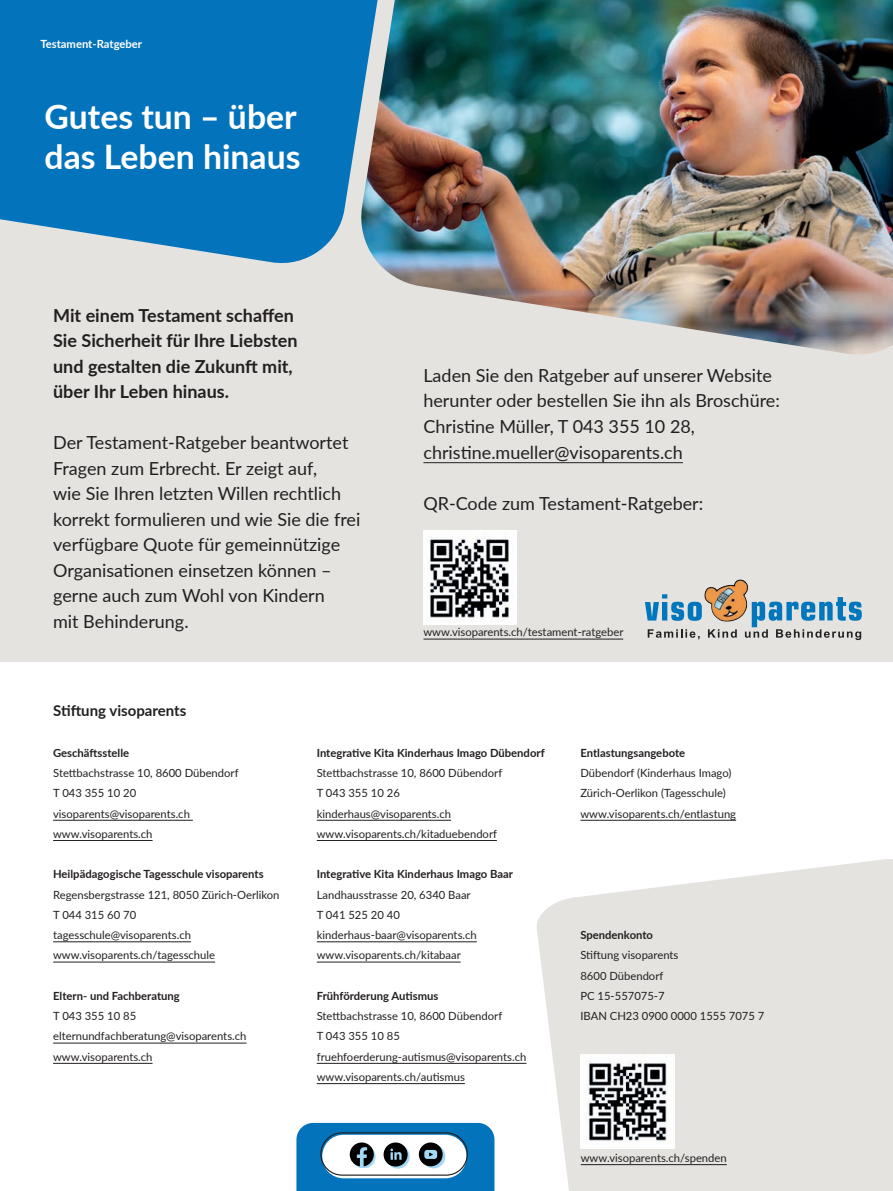
<style>
.page{position:relative;width:893px;height:1191px;background:#fff}
.page>*{position:absolute;margin:0;border:0;box-sizing:border-box;transform-origin:0 0}
.t1{font:700 33.75px/40.5px "Lato";color:#fff}
.t2{font:18px/25.5px "Lato";color:#231f20}
.t3{font:700 18px/25.5px "Lato";color:#231f20}
.t4{font:700 15px "Lato";color:#231f20}
.t5{font:11.25px/20.2px "Lato";color:#231f20}
.t6{font:700 11.25px "Lato";color:#231f20}
.t7{font:700 11.25px "Lato";color:#fff}
</style>
<div class="page">
<svg style="left:537px;top:859px;width:356px;height:332px;background:#e7e6e3"></svg>
<hr style="left:53px;top:820px;width:140px;height:1px;background:#231f20">
<hr style="left:53px;top:840px;width:100px;height:1px;background:#231f20">
<hr style="left:53px;top:941px;width:138px;height:1px;background:#231f20">
<hr style="left:53px;top:961px;width:162px;height:1px;background:#231f20">
<hr style="left:53px;top:1042px;width:194px;height:1px;background:#231f20">
<hr style="left:53px;top:1063px;width:100px;height:1px;background:#231f20">
<hr style="left:317px;top:820px;width:134px;height:1px;background:#231f20">
<hr style="left:317px;top:840px;width:180px;height:1px;background:#231f20">
<hr style="left:317px;top:941px;width:160px;height:1px;background:#231f20">
<hr style="left:317px;top:961px;width:144px;height:1px;background:#231f20">
<hr style="left:317px;top:1063px;width:209px;height:1px;background:#231f20">
<hr style="left:317px;top:1083px;width:148px;height:1px;background:#231f20">
<hr style="left:580px;top:820px;width:156px;height:1px;background:#231f20">
<hr style="left:581px;top:1164px;width:146px;height:1px;background:#231f20">
<img style="left:580px;top:1054px;width:94px;height:94px">
<svg style="left:296px;top:1123px;width:198px;height:68px"></svg>
<div style="left:0;top:0;width:893px;height:661px;background:#e5e3e0"></div>
<img style="left:382px;top:0;width:511px;height:355px">
<svg style="left:0;top:0;width:382px;height:267px;background:#2080be"></svg>
<img style="left:704px;top:579px;width:45px;height:43px">
<svg style="left:645px;top:594px;width:57px;height:27px"></svg>
<img style="left:714px;top:587px;width:21px;height:23px">
<svg style="left:648px;top:629px;width:52px;height:10px"></svg>
<svg style="left:708px;top:629px;width:29px;height:9px"></svg>
<svg style="left:745px;top:597px;width:117px;height:43px"></svg>
<img style="left:423px;top:531px;width:94px;height:93px">
<hr style="left:423px;top:462px;width:260px;height:1px;background:#231f20">
<hr style="left:423px;top:639px;width:200px;height:1px;background:#231f20">
<p class="t7" style="left:40px;top:35px;width:103px">Testament-Ratgeber</p>
<h1 class="t1" style="left:45px;top:95px;width:257px">Gutes tun – über das Leben hinaus</h1>
<h2 class="t3" style="left:53px;top:301px;width:246px">Mit einem Testament schaffen<br>Sie Sicherheit für Ihre Liebsten und gestalten die Zukunft mit, über Ihr Leben hinaus.</h2>
<p class="t2" style="left:53px;top:429px;width:309px">Der Testament-Ratgeber beantwortet Fragen zum Erbrecht. Er zeigt auf,<br>wie Sie Ihren letzten Willen rechtlich korrekt formulieren und wie Sie die frei verfügbare Quote für gemeinnützige Organisationen einsetzen können – gerne auch zum Wohl von Kindern<br>mit Behinderung.</p>
<h2 class="t2" style="left:423px;top:362px;width:358px">Laden Sie den Ratgeber auf unserer Website herunter oder bestellen Sie ihn als Broschüre:<br>Christine Müller, T 043 355 10 28, christine.mueller@visoparents.ch</h2>
<h2 class="t2" style="left:423px;top:489px;width:281px">QR-Code zum Testament-Ratgeber:</h2>
<p class="t5" style="left:527px;top:620px;width:8px">T</p>
<p class="t5" style="left:582px;top:620px;width:46px">Ratgeber</p>
<p class="t5" style="left:423px;top:622px;width:201px">www.visoparents.ch/testament-ratgeber</p>
<h3 class="t4" style="left:53px;top:700px;width:135px">Stiftung visoparents</h3>
<p class="t6" style="left:53px;top:744px;width:77px">Geschäftsstelle</p>
<p class="t5" style="left:53px;top:762px;width:187px">Stettbachstrasse 10, 8600 Dübendorf<br>T 043 355 10 20 visoparents@visoparents.ch www.visoparents.ch</p>
<p class="t6" style="left:53px;top:866px;width:212px">Heilpädagogische Tagesschule visoparents</p>
<p class="t5" style="left:53px;top:884px;width:228px">Regensbergstrasse 121, 8050 Zürich-Oerlikon<br>T 044 315 60 70<br>tagesschule@visoparents.ch www.visoparents.ch/tagesschule</p>
<p class="t6" style="left:53px;top:987px;width:128px">Eltern- und Fachberatung</p>
<p class="t5" style="left:53px;top:1005px;width:195px">T 043 355 10 85 elternundfachberatung@visoparents.ch www.visoparents.ch</p>
<p class="t6" style="left:317px;top:744px;width:229px">Integrative Kita Kinderhaus Imago Dübendorf</p>
<p class="t5" style="left:317px;top:762px;width:187px">Stettbachstrasse 10, 8600 Dübendorf<br>T 043 355 10 26 kinderhaus@visoparents.ch www.visoparents.ch/kitaduebendorf</p>
<p class="t6" style="left:317px;top:866px;width:198px">Integrative Kita Kinderhaus Imago Baar</p>
<p class="t5" style="left:317px;top:884px;width:162px">Landhausstrasse 20, 6340 Baar<br>T 041 525 20 40 kinderhaus-baar@visoparents.ch www.visoparents.ch/kitabaar</p>
<p class="t6" style="left:317px;top:987px;width:123px">Frühförderung Autismus</p>
<p class="t5" style="left:317px;top:1005px;width:211px">Stettbachstrasse 10, 8600 Dübendorf<br>T 043 355 10 85 fruehfoerderung-autismus@visoparents.ch www.visoparents.ch/autismus</p>
<p class="t6" style="left:580px;top:744px;width:106px">Entlastungsangebote</p>
<p class="t5" style="left:580px;top:762px;width:157px">Dübendorf (Kinderhaus Imago)<br>Zürich-Oerlikon (Tagesschule) www.visoparents.ch/entlastung</p>
<p class="t6" style="left:580px;top:926px;width:74px">Spendenkonto</p>
<p class="t5" style="left:580px;top:944px;width:185px">Stiftung visoparents<br>8600 Dübendorf<br>PC 15-557075-7<br>IBAN CH23 0900 0000 1555 7075 7</p>
<p class="t5" style="left:581px;top:1147px;width:147px">www.visoparents.ch/spenden</p>
</div>
